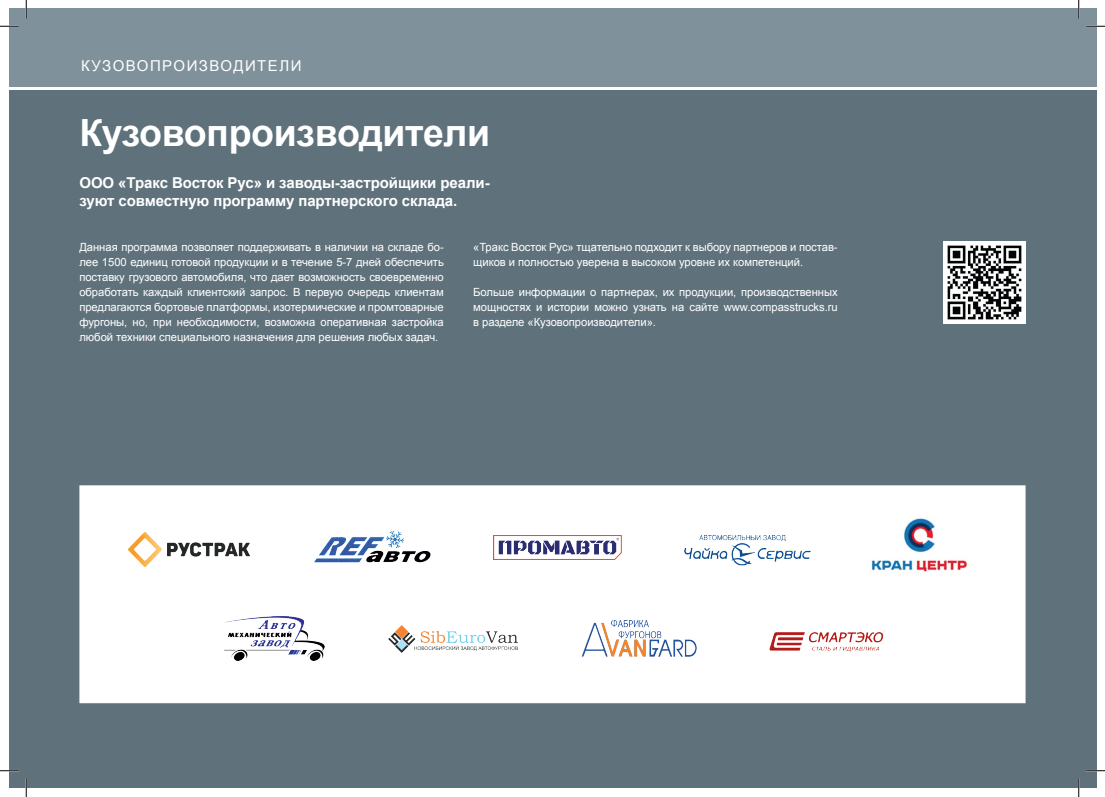
<style>
.page{position:relative;width:1105px;height:797px;background:#fff}
.page>*{position:absolute;margin:0;border:0;box-sizing:border-box;transform-origin:0 0}
.t1{font:700 37.5px "Arial";letter-spacing:-.01em;color:#fff}
.t2{font:700 15px/18px "Arial";letter-spacing:-.005em;color:#fff}
.t3{font:15px "Arial";letter-spacing:.1em;color:#fff}
.t4{font:11.25px/15px "Arial";letter-spacing:-.005em;color:#fff;text-align:justify}
</style>
<div class="page">
<div style="left:9px;top:9px;width:1087px;height:779px;background:#5f717b"></div>
<div style="left:9px;top:9px;width:1087px;height:79px;background:#7f919a"></div>
<hr style="left:9px;top:87px;width:1087px;height:3px;background:#fff">
<div style="left:79px;top:485px;width:946px;height:218px;background:#fff;border:1px solid #fff"></div>
<img style="left:684px;top:535px;width:126px;height:30px">
<img style="left:129px;top:532px;width:120px;height:34px">
<img style="left:871px;top:518px;width:97px;height:53px">
<img style="left:314px;top:530px;width:117px;height:33px">
<img style="left:224px;top:617px;width:100px;height:43px">
<img style="left:389px;top:625px;width:128px;height:27px">
<img style="left:493px;top:535px;width:129px;height:25px">
<img style="left:581px;top:621px;width:115px;height:36px">
<img style="left:769px;top:632px;width:115px;height:20px">
<img style="left:944px;top:241px;width:81px;height:82px">
<svg style="left:0;top:25px;width:19px;height:2px"></svg>
<svg style="left:1086px;top:25px;width:19px;height:2px"></svg>
<svg style="left:0;top:770px;width:19px;height:1px"></svg>
<svg style="left:1086px;top:770px;width:19px;height:1px"></svg>
<svg style="left:25px;top:0;width:2px;height:19px"></svg>
<svg style="left:25px;top:778px;width:2px;height:19px"></svg>
<svg style="left:1078px;top:0;width:1px;height:19px"></svg>
<svg style="left:1078px;top:778px;width:1px;height:19px"></svg>
<h2 class="t3" style="left:81px;top:56px;width:222px">КУЗОВОПРОИЗВОДИТЕЛИ</h2>
<h1 class="t1" style="left:79px;top:108px;width:412px">Кузовопроизводители</h1>
<h2 class="t2" style="left:79px;top:174px;width:412px">ООО «Тракс Восток Рус» и заводы-застройщики реали&shy;зуют совместную программу партнерского склада.</h2>
<p class="t4" style="left:79px;top:240px;width:366px">Данная программа позволяет поддерживать в наличии на складе бо&shy;лее 1500 единиц готовой продукции и в течение 5-7 дней обеспечить поставку грузового автомобиля, что дает возможность своевременно обработать каждый клиентский запрос. В первую очередь клиентам предлагаются бортовые платформы, изотермические и промтоварные фургоны, но, при необходимости, возможна оперативная застройка любой техники специального назначения для решения любых задач.</p>
<p class="t4" style="left:473px;top:240px;width:366px">«Тракс Восток Рус» тщательно подходит к выбору партнеров и постав&shy;щиков и полностью уверена в высоком уровне их компетенций.</p>
<p class="t4" style="left:473px;top:285px;width:366px">Больше информации о партнерах, их продукции, производственных мощностях и истории можно узнать на сайте www.compasstrucks.ru в разделе «Кузовопроизводители».</p>
</div>
